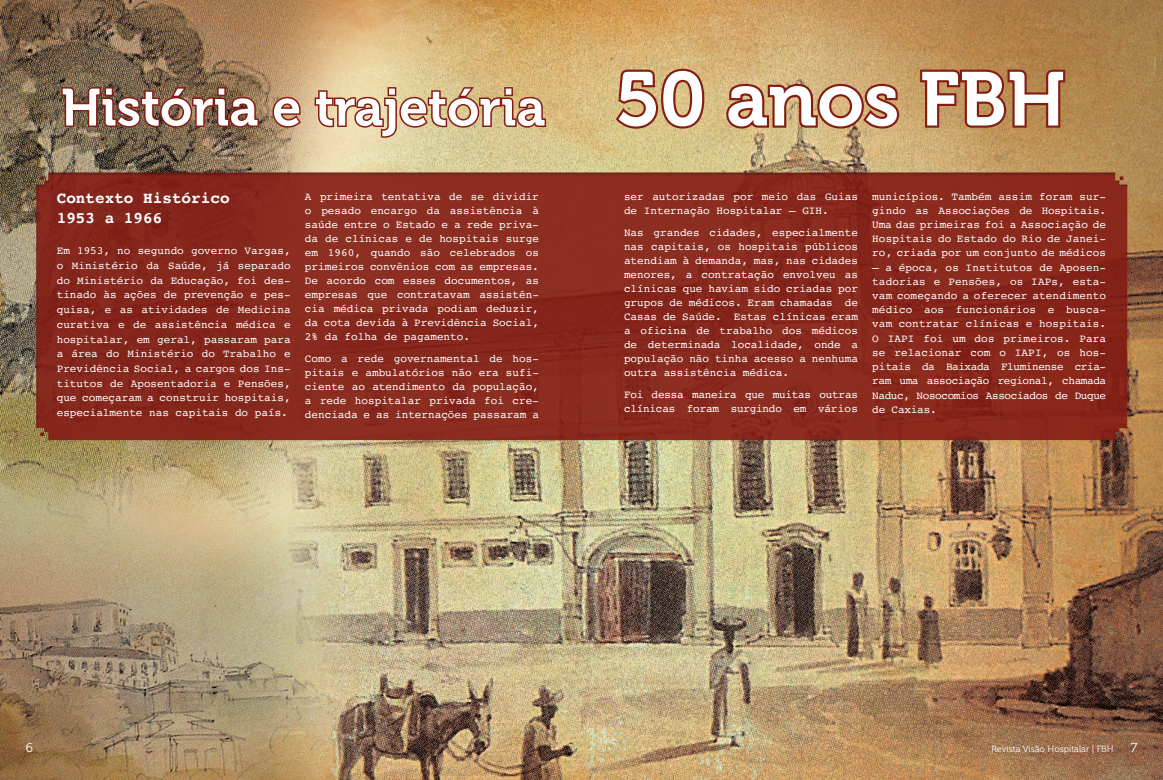
<style>
.page{position:relative;width:1163px;height:780px;background:#fff}
.page>*{position:absolute;margin:0;border:0;box-sizing:border-box;transform-origin:0 0}
.t1{font:75.7px "Museo 700";color:#fff}
.t2{font:52px "Museo 700";color:#fff}
.t3{font:700 16px/19.2px "Courier";color:#fff}
.t4{font:13px "Museo 300";color:#fff}
.t5{font:11px/14px "Courier";color:#fff;text-align:justify}
.t6{font:11px/14px "Courier";letter-spacing:-.02em;color:#fff}
.t7{font:9px "Museo 300";color:#fff}
</style>
<div class="page">
<img style="left:0;top:0;width:1162px;height:780px">
<svg style="left:60px;top:86px;width:200px;height:43px;background:#7c4937"></svg>
<svg style="left:271px;top:95px;width:31px;height:38px"></svg>
<svg style="left:313px;top:86px;width:234px;height:53px;background:#c49872"></svg>
<div style="left:36px;top:171px;width:1092px;height:269px;background:#89291e"></div>
<svg style="left:612px;top:67px;width:94px;height:64px;background:#b9845b"></svg>
<svg style="left:724px;top:82px;width:177px;height:49px;background:#b17451"></svg>
<svg style="left:917px;top:67px;width:150px;height:63px;background:#a8663f"></svg>
<h2 class="t2" style="left:61px;top:79px;width:486px">História e trajetória</h2>
<h3 class="t3" style="left:57px;top:188px;width:174px">Contexto Histórico<br>1953 a 1966</h3>
<p class="t5" style="left:57px;top:243px;width:235px;line-height:14.7px">Em 1953, no segundo governo Vargas, o Ministério da Saúde, já separado do Ministério da Educação, foi des&shy;tinado às ações de prevenção e pes&shy;quisa, e as atividades de Medicina curativa e de assistência médica e hospitalar, em geral, passaram para a área do Ministério do Trabalho e Previdência Social, a cargos dos Ins&shy;titutos de Aposentadoria e Pensões, que começaram a construir hospitais, especialmente nas capitais do país.</p>
<p class="t5" style="left:305px;top:189px;width:235px">A primeira tentativa de se dividir o pesado encargo da assistência à saúde entre o Estado e a rede priva&shy;da de clínicas e de hospitais surge em 1960, quando são celebrados os primeiros convênios com as empresas.<br>De acordo com esses documentos, as empresas que contratavam assistên&shy;cia médica privada podiam deduzir, da cota devida à Previdência Social, 2% da folha de pagamento.</p>
<p class="t5" style="left:305px;top:351px;width:235px">Como a rede governamental de hos&shy;pitais e ambulatórios não era sufi&shy;ciente ao atendimento da população, a rede hospitalar privada foi cre&shy;denciada e as internações passaram a</p>
<h1 class="t1" style="left:615px;top:57px;width:452px">50 anos FBH</h1>
<p class="t5" style="left:624px;top:189px;width:235px">ser autorizadas por meio das Guias de Internação Hospitalar – GIH.</p>
<p class="t5" style="left:624px;top:225px;width:235px">Nas grandes cidades, especialmente nas capitais, os hospitais públicos atendiam à demanda, mas, nas cidades menores, a contratação envolveu as clínicas que haviam sido criadas por grupos de médicos. Eram chamadas de Casas de Saúde. Estas clínicas eram a oficina de trabalho dos médicos de determinada localidade, onde a população não tinha acesso a nenhuma outra assistência médica.</p>
<p class="t6" style="left:624px;top:387px;width:235px">Foi dessa maneira que muitas outras clínicas foram surgindo em vários</p>
<p class="t5" style="left:872px;top:189px;width:235px">municípios. Também assim foram sur&shy;gindo as Associações de Hospitais.<br>Uma das primeiras foi a Associação de Hospitais do Estado do Rio de Janei&shy;ro, criada por um conjunto de médicos</p>
<p class="t5" style="left:872px;top:260px;width:235px">– a época, os Institutos de Aposen&shy;tadorias e Pensões, os IAPs, esta&shy;vam começando a oferecer atendimento médico aos funcionários e busca&shy;vam contratar clínicas e hospitais.<br>O IAPI foi um dos primeiros. Para se relacionar com o IAPI, os hos&shy;pitais da Baixada Fluminense cria&shy;ram uma associação regional, chamada Naduc, Nosocomios Associados de Duque de Caxias.</p>
<p class="t4" style="left:26px;top:740px;width:9px">6</p>
<p class="t7" style="left:991px;top:744px;width:123px">Revista Visão Hospitalar | FBH</p>
<p class="t4" style="left:1130px;top:740px;width:8px">7</p>
</div>
